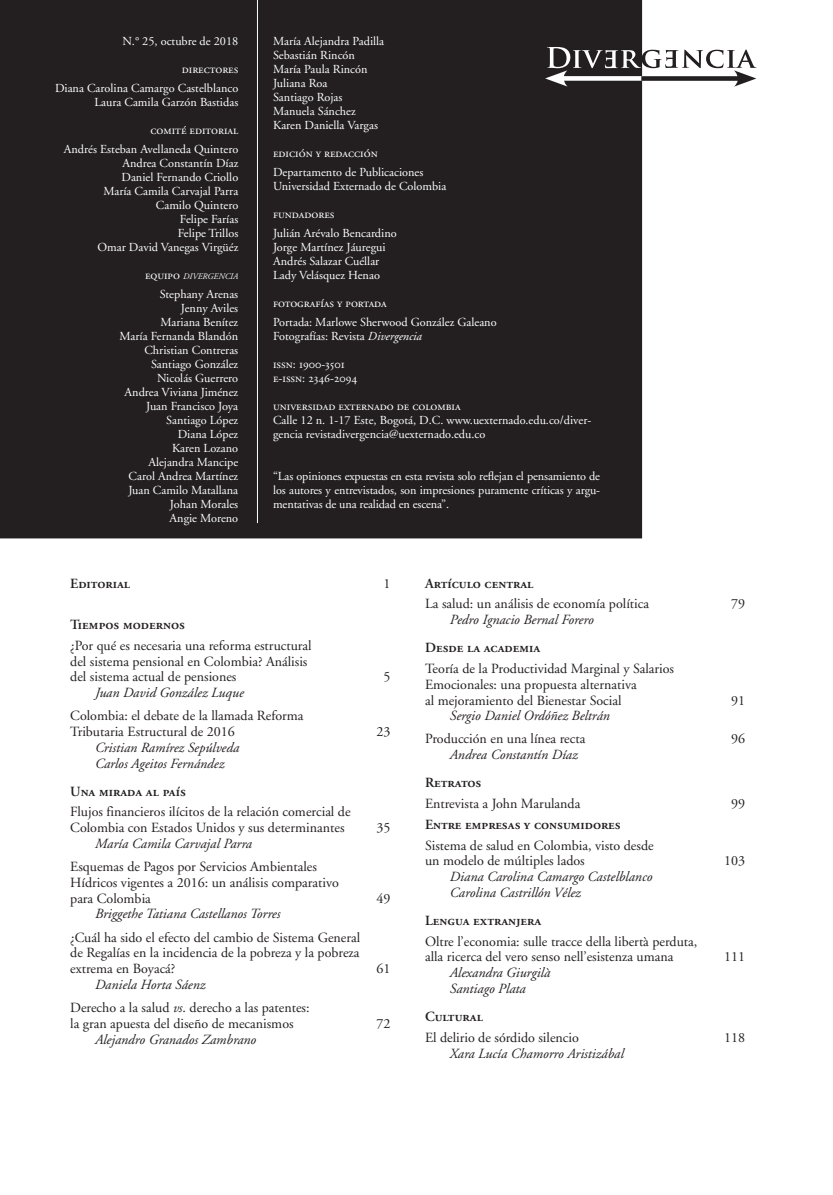
<style>
.page{position:relative;width:833px;height:1195px;background:#fff}
.page>*{position:absolute;margin:0;border:0;box-sizing:border-box;transform-origin:0 0}
.t1{font:14px/15.8px "Adobe Garamond";color:#231f20}
.t2{font:italic 14px/15.8px "Adobe Garamond";color:#231f20}
.t3{font:14px "Adobe Garamond Semibold SC";color:#231f20}
.t4{font:12.25px/14px "Adobe Garamond";color:#fff}
.t5{font:12.25px/14px "Adobe Garamond Regular SC";color:#fff}
.t6{font:italic 8.58px "Adobe Garamond";color:#fff}
.s1{font-family:"Adobe Garamond Regular SC";font-style:normal;font-size:12.25px}
.s2{font-style:italic}
</style>
<div class="page">
<div style="left:0;top:0;width:642px;height:538px;background:#231f20"></div>
<svg style="left:545px;top:47px;width:211px;height:40px"></svg>
<hr style="left:257px;top:0;width:1px;height:523px;background:#fff">
<p class="t4" style="left:122px;top:34px;width:117px">N.° 25, octubre de 2018</p>
<p class="t5" style="left:182px;top:62px;width:58px">directores</p>
<p class="t4" style="left:55px;top:81px;width:185px;text-align:right">Diana Carolina Camargo Castelblanco<br>Laura Camila Garzón Bastidas</p>
<p class="t5" style="left:150px;top:123px;width:89px">comité editorial</p>
<p class="t4" style="left:64px;top:142px;width:176px;text-align:right">Andrés Esteban Avellaneda Quintero<br>Andrea Constantín Díaz<br>Daniel Fernando Criollo<br>María Camila Carvajal Parra<br>Camilo Quintero<br>Felipe Farías<br>Felipe Trillos<br>Omar David Vanegas Virgüéz</p>
<p class="t6" style="left:145px;top:271px;width:95px"><span class="s1">equipo</span> DIVERGENCIA</p>
<p class="t4" style="left:120px;top:287px;width:120px;text-align:right">Stephany Arenas<br>Jenny Aviles<br>Mariana Benítez<br>María Fernanda Blandón<br>Christian Contreras<br>Santiago González<br>Nicolás Guerrero<br>Andrea Viviana Jiménez<br>Juan Francisco Joya<br>Santiago López<br>Diana López<br>Karen Lozano<br>Alejandra Mancipe<br>Carol Andrea Martínez<br>Juan Camilo Matallana<br>Johan Morales<br>Angie Moreno</p>
<p class="t4" style="left:273px;top:34px;width:113px">María Alejandra Padilla<br>Sebastián Rincón<br>María Paula Rincón<br>Juliana Roa<br>Santiago Rojas<br>Manuela Sánchez<br>Karen Daniella Vargas</p>
<p class="t5" style="left:273px;top:146px;width:106px">edición y redacción</p>
<p class="t4" style="left:273px;top:165px;width:175px">Departamento de Publicaciones<br>Universidad Externado de Colombia</p>
<p class="t5" style="left:273px;top:207px;width:63px">fundadores</p>
<p class="t4" style="left:273px;top:226px;width:125px">Julián Arévalo Bencardino<br>Jorge Martínez Jáuregui<br>Andrés Salazar Cuéllar<br>Lady Velásquez Henao</p>
<p class="t5" style="left:273px;top:296px;width:115px">fotografías y portada</p>
<p class="t4" style="left:273px;top:315px;width:225px">Portada: Marlowe Sherwood González Galeano<br>Fotografías: Revista <span class="s2">Divergencia</span></p>
<p class="t5" style="left:273px;top:357px;width:86px">issn: 1900-3501 e-issn: 2346-2094</p>
<p class="t5" style="left:273px;top:399px;width:189px">universidad externado de colombia</p>
<p class="t4" style="left:273px;top:413px;width:320px">Calle 12 n. 1-17 Este, Bogotá, D.C. www.uexternado.edu.co/diver&shy;gencia revistadivergencia@uexternado.edu.co</p>
<p class="t4" style="left:273px;top:469px;width:328px;text-align:justify">“Las opiniones expuestas en esta revista solo reflejan el pensamiento de los autores y entrevistados, son impresiones puramente críticas y argu&shy;mentativas de una realidad en escena”.</p>
<p class="t3" style="left:70px;top:575px;width:61px">Editorial</p>
<p class="t1" style="left:383px;top:575px;width:8px">1</p>
<p class="t3" style="left:70px;top:617px;width:116px">Tiempos modernos</p>
<p class="t1" style="left:70px;top:638px;width:243px">¿Por qué es necesaria una reforma estructural del sistema pensional en Colombia? Análisis del sistema actual de pensiones</p>
<p class="t1" style="left:383px;top:669px;width:8px">5</p>
<p class="t2" style="left:95px;top:685px;width:150px">Juan David González Luque</p>
<p class="t1" style="left:70px;top:708px;width:235px">Colombia: el debate de la llamada Reforma<br>Tributaria Estructural de 2016</p>
<p class="t2" style="left:95px;top:740px;width:146px">Cristian Ramírez Sepúlveda<br>Carlos Ageitos Fernández</p>
<p class="t3" style="left:70px;top:783px;width:117px">Una mirada al país</p>
<p class="t1" style="left:70px;top:804px;width:282px">Flujos financieros ilícitos de la relación comercial de<br>Colombia con Estados Unidos y sus determinantes</p>
<p class="t2" style="left:95px;top:836px;width:158px">María Camila Carvajal Parra</p>
<p class="t1" style="left:70px;top:859px;width:270px">Esquemas de Pagos por Servicios Ambientales<br>Hídricos vigentes a 2016: un análisis comparativo para Colombia</p>
<p class="t2" style="left:95px;top:906px;width:187px">Briggethe Tatiana Castellanos Torres</p>
<p class="t1" style="left:70px;top:929px;width:291px;text-align:justify">¿Cuál ha sido el efecto del cambio de Sistema General de Regalías en la incidencia de la pobreza y la pobreza extrema en Boyacá?</p>
<p class="t1" style="left:376px;top:724px;width:15px">23</p>
<p class="t1" style="left:376px;top:820px;width:15px">35</p>
<p class="t1" style="left:376px;top:890px;width:15px">49</p>
<p class="t1" style="left:376px;top:961px;width:15px">61</p>
<p class="t1" style="left:70px;top:973px;width:241px;line-height:23.3px;text-indent:25px"><span class="s2">Daniela Horta Sáenz<br></span>Derecho a la salud <span class="s2">vs</span>. derecho a las patentes:</p>
<p class="t1" style="left:70px;top:1016px;width:225px">la gran apuesta del diseño de mecanismos</p>
<p class="t1" style="left:376px;top:1016px;width:15px">72</p>
<p class="t2" style="left:95px;top:1031px;width:163px">Alejandro Granados Zambrano</p>
<p class="t3" style="left:425px;top:575px;width:110px">Artículo central</p>
<p class="t1" style="left:425px;top:596px;width:225px">La salud: un análisis de economía política</p>
<p class="t1" style="left:731px;top:596px;width:15px">79</p>
<p class="t2" style="left:450px;top:612px;width:145px">Pedro Ignacio Bernal Forero</p>
<p class="t3" style="left:425px;top:640px;width:117px">Desde la academia</p>
<p class="t1" style="left:425px;top:661px;width:250px">Teoría de la Productividad Marginal y Salarios<br>Emocionales: una propuesta alternativa<br>al mejoramiento del Bienestar Social</p>
<p class="t1" style="left:731px;top:692px;width:15px">91</p>
<p class="t2" style="left:450px;top:708px;width:161px">Sergio Daniel Ordóñez Beltrán</p>
<p class="t1" style="left:425px;top:731px;width:162px">Producción en una línea recta</p>
<p class="t1" style="left:731px;top:731px;width:15px">96</p>
<p class="t2" style="left:450px;top:747px;width:129px">Andrea Constantín Díaz</p>
<p class="t3" style="left:425px;top:775px;width:58px">Retratos</p>
<p class="t1" style="left:425px;top:796px;width:157px">Entrevista a John Marulanda</p>
<p class="t1" style="left:731px;top:796px;width:15px">99</p>
<p class="t3" style="left:425px;top:816px;width:197px">Entre empresas y consumidores</p>
<p class="t1" style="left:425px;top:837px;width:230px">Sistema de salud en Colombia, visto desde un modelo de múltiples lados</p>
<p class="t1" style="left:724px;top:853px;width:22px">103</p>
<p class="t2" style="left:450px;top:869px;width:204px">Diana Carolina Camargo Castelblanco<br>Carolina Castrillón Vélez</p>
<p class="t3" style="left:425px;top:913px;width:118px">Lengua extranjera</p>
<p class="t1" style="left:425px;top:933px;width:274px">Oltre l’economia: sulle tracce della libertà perduta, alla ricerca del vero senso nell’esistenza umana</p>
<p class="t1" style="left:724px;top:949px;width:22px">111</p>
<p class="t2" style="left:450px;top:965px;width:102px">Alexandra Giurgilà<br>Santiago Plata</p>
<p class="t3" style="left:425px;top:1009px;width:59px">Cultural</p>
<p class="t1" style="left:425px;top:1030px;width:155px">El delirio de sórdido silencio</p>
<p class="t1" style="left:724px;top:1030px;width:22px">118</p>
<p class="t2" style="left:450px;top:1045px;width:175px">Xara Lucía Chamorro Aristizábal</p>
</div>
